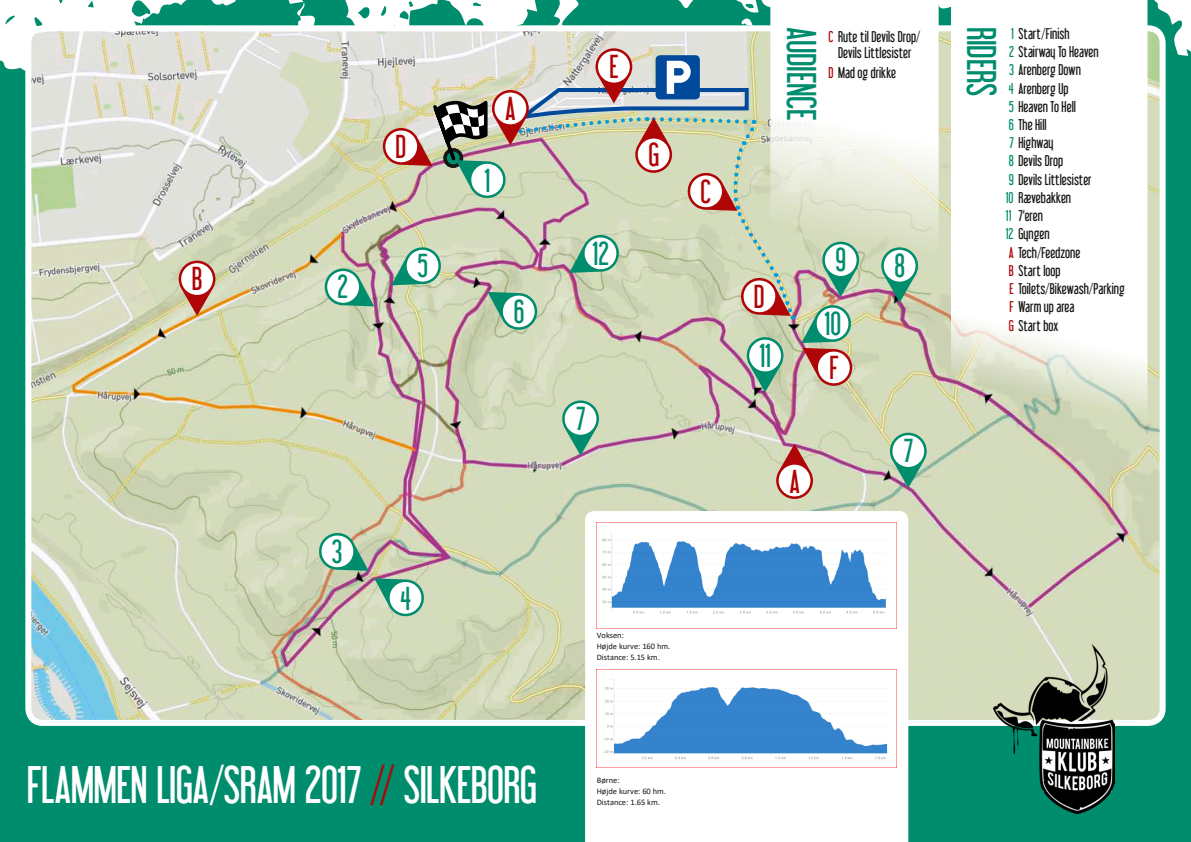
<style>
.page{position:relative;width:1191px;height:842px;background:#fff}
.page>*{position:absolute;margin:0;border:0;box-sizing:border-box;transform-origin:0 0}
.t1{font:46.4px "Libel Suit";letter-spacing:-.01em;color:#fff}
.t2{font:36.5px "Libel Suit";letter-spacing:-.005em;color:#008d6e}
.t3{font:29.2px "Libel Suit";color:#008d6e}
.t4{font:29.2px "Libel Suit";color:#b00506}
.t5{font:13.7px/18.2px "Libel Suit";color:#171715}
.t6{font:8.4px/11.1px "Calibri";color:#171715}
.s1{color:#b00506}
.s2{color:#008d6e}
</style>
<div class="page">
<svg style="left:0;top:0;width:1191px;height:89px;fill:#008d6e"></svg>
<svg style="left:131px;top:0;width:19px;height:18px"></svg>
<svg style="left:358px;top:5px;width:12px;height:17px"></svg>
<svg style="left:34px;top:17px;width:9px;height:9px"></svg>
<svg style="left:746px;top:4px;width:8px;height:4px"></svg>
<svg style="left:59px;top:0;width:5px;height:3px"></svg>
<svg style="left:5px;top:15px;width:10px;height:10px"></svg>
<svg style="left:381px;top:1px;width:32px;height:24px"></svg>
<svg style="left:473px;top:1px;width:8px;height:5px"></svg>
<svg style="left:88px;top:1px;width:6px;height:7px"></svg>
<div style="left:0;top:89px;width:1191px;height:753px;background:#008d6e"></div>
<img style="left:28px;top:28px;width:1134px;height:695px">
<div style="left:25px;top:25px;width:1140px;height:701px;border:6px solid #fff;border-radius:14px"></div>
<img style="left:993px;top:644px;width:121px;height:170px">
<svg style="left:585px;top:511px;width:323px;height:331px"></svg>
<img style="left:597px;top:522px;width:300px;height:107px">
<img style="left:597px;top:669px;width:299px;height:99px">
<svg style="left:562px;top:400px;width:37px;height:56px"></svg>
<svg style="left:179px;top:261px;width:36px;height:55px"></svg>
<svg style="left:322px;top:266px;width:52px;height:40px"></svg>
<svg style="left:316px;top:530px;width:53px;height:41px"></svg>
<svg style="left:374px;top:578px;width:52px;height:41px"></svg>
<svg style="left:776px;top:444px;width:37px;height:55px"></svg>
<svg style="left:770px;top:0;width:168px;height:254px"></svg>
<svg style="left:951px;top:0;width:196px;height:511px"></svg>
<svg style="left:881px;top:247px;width:37px;height:56px"></svg>
<svg style="left:380px;top:40px;width:479px;height:352px;background:#cdcebd"></svg>
<svg style="left:655px;top:455px;width:7px;height:6px"></svg>
<svg style="left:628px;top:472px;width:7px;height:7px"></svg>
<svg style="left:668px;top:490px;width:7px;height:6px"></svg>
<svg style="left:934px;top:453px;width:7px;height:6px"></svg>
<svg style="left:890px;top:433px;width:36px;height:55px"></svg>
<h3 class="t4" style="left:192px;top:261px;width:12px">B</h3>
<h3 class="t3" style="left:337px;top:269px;width:12px">2</h3>
<h3 class="t4" style="left:395px;top:129px;width:12px">D</h3>
<h3 class="t3" style="left:417px;top:248px;width:12px">5</h3>
<h3 class="t4" style="left:505px;top:91px;width:12px">A</h3>
<h3 class="t3" style="left:484px;top:163px;width:7px">1</h3>
<h3 class="t3" style="left:514px;top:294px;width:12px">6</h3>
<h3 class="t4" style="left:609px;top:49px;width:11px">E</h3>
<h3 class="t3" style="left:592px;top:236px;width:18px">12</h3>
<h3 class="t4" style="left:648px;top:138px;width:12px">G</h3>
<h3 class="t4" style="left:700px;top:174px;width:12px">C</h3>
<h3 class="t3" style="left:576px;top:401px;width:11px">7</h3>
<h3 class="t3" style="left:332px;top:534px;width:12px">3</h3>
<h3 class="t3" style="left:400px;top:581px;width:12px">4</h3>
<h1 class="t1" style="left:27px;top:757px;width:512px">FLAMMEN LIGA/SRAM 2017 <span class="s1">//</span> SILKEBORG</h1>
<p class="t6" style="left:597px;top:629px;width:75px">Voksen:<br>Højde kurve: 160 hm.<br>Distance: 5.15 km.</p>
<p class="t6" style="left:597px;top:774px;width:71px">Børne:<br>Højde kurve: 60 hm.<br>Distance: 1.65 km.</p>
<h2 class="t2" style="left:823px;top:27px;width:96px;rotate:90deg">AUDIENCE</h2>
<p class="t5" style="left:828px;top:28px;width:93px;line-height:16.4px;text-align:center"><span class="s1">C</span> Rute til Devils Drop/<br>Devils Littlesister</p>
<p class="t5" style="left:828px;top:63px;width:69px"><span class="s1">D</span> Mad og drikke</p>
<h3 class="t4" style="left:753px;top:279px;width:12px">D</h3>
<h3 class="t3" style="left:759px;top:338px;width:13px">11</h3>
<h3 class="t4" style="left:789px;top:464px;width:12px">A</h3>
<h3 class="t3" style="left:835px;top:242px;width:12px">9</h3>
<h3 class="t3" style="left:894px;top:248px;width:12px">8</h3>
<h3 class="t3" style="left:824px;top:306px;width:18px">10</h3>
<h3 class="t4" style="left:829px;top:350px;width:11px">F</h3>
<h3 class="t3" style="left:903px;top:433px;width:11px">7</h3>
<h2 class="t2" style="left:1003px;top:27px;width:71px;rotate:90deg">RIDERS</h2>
<p class="t5" style="left:1006px;top:24px;width:121px;text-indent:5px"><span class="s2">1</span> Start/Finish<br><span class="s2">2</span> Stairway To Heaven<br><span class="s2">3</span> Arenberg Down<br><span class="s2">4</span> Arenberg Up<br><span class="s2">5</span> Heaven To Hell<br><span class="s2">6</span> The Hill<br><span class="s2">7</span> Highway<br><span class="s2">8</span> Devils Drop<br><span class="s2">9</span> Devils Littlesister<br><span class="s2">10</span> Rævebakken<br><span class="s2">11</span> 7‘eren<br><span class="s2">12</span> Gyngen<br><span class="s1">A</span> Tech/Feedzone<br><span class="s1">B</span> Start loop<br><span class="s1">E</span> Toilets/Bikewash/Parking<br><span class="s1">F</span> Warm up area<br><span class="s1">G</span> Start box</p>
</div>
